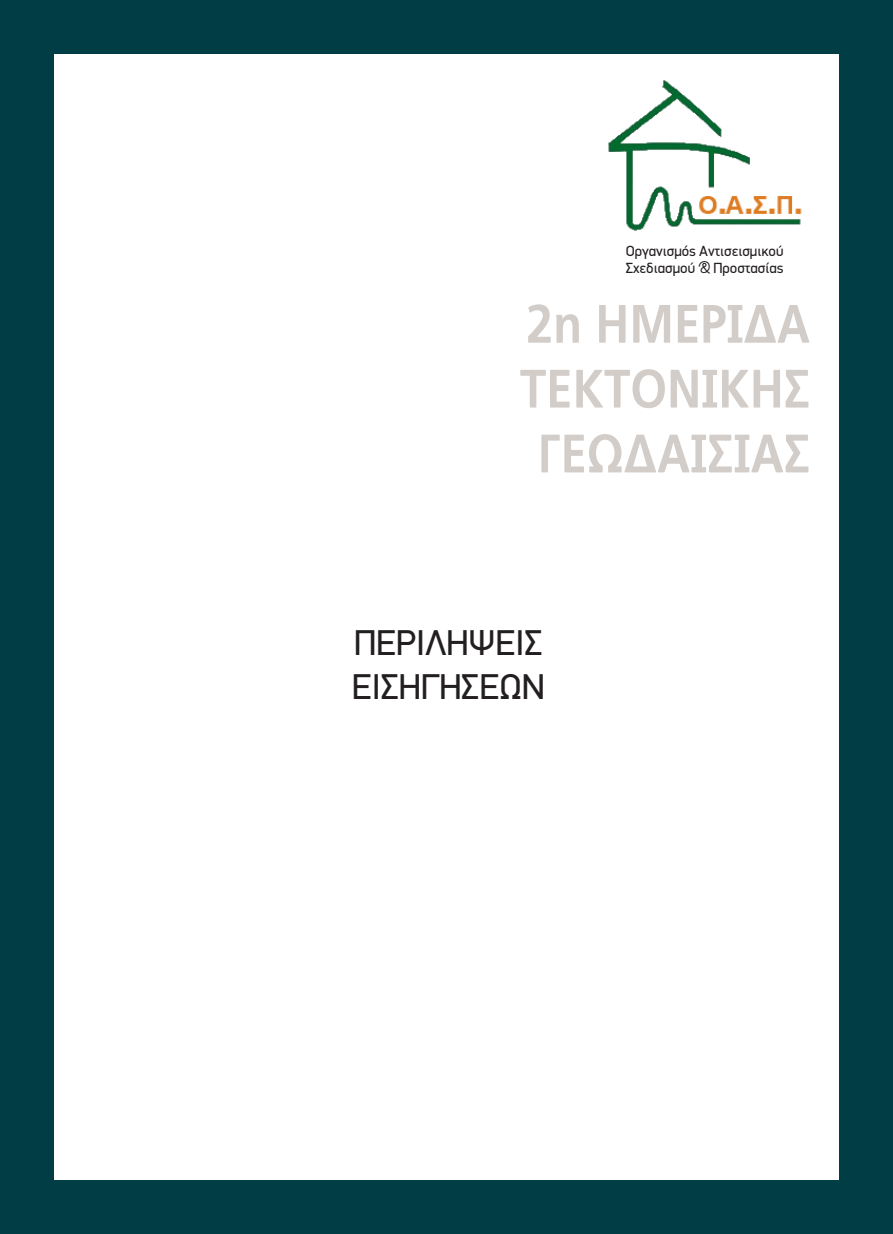
<style>
.page{position:relative;width:893px;height:1234px;background:#fff}
.page>*{position:absolute;margin:0;border:0;box-sizing:border-box;transform-origin:0 0}
.t1{font:700 54px/64.8px "PF Index";color:#d3cdc9;text-align:center}
.t2{font:36px/43.2px "PF Din Display";color:#231f20}
.t3{font:14.85px/17.7px "PF Din Display";color:#231f20}
</style>
<div class="page">
<div style="left:0;top:0;width:893px;height:1233px;background:#003d44"></div>
<div style="left:54px;top:54px;width:785px;height:1125px;background:#fff"></div>
<img style="left:608px;top:80px;width:194px;height:151px">
<p class="t3" style="left:626px;top:241px;width:159px">Οργανισμός Αντισεισμικού<br>Σχεδιασμού &amp; Προστασίας</p>
<h1 class="t1" style="left:520px;top:292px;width:292px">2η ΗΜΕΡΙΔΑ<br>ΤΕΚΤΟΝΙΚΗΣ<br>ΓΕΩΔΑΙΣΙΑΣ</h1>
<h2 class="t2" style="left:352px;top:621px;width:195px">ΠΕΡΙΛΗΨΕΙΣ<br>ΕΙΣΗΓΗΣΕΩΝ</h2>
</div>
